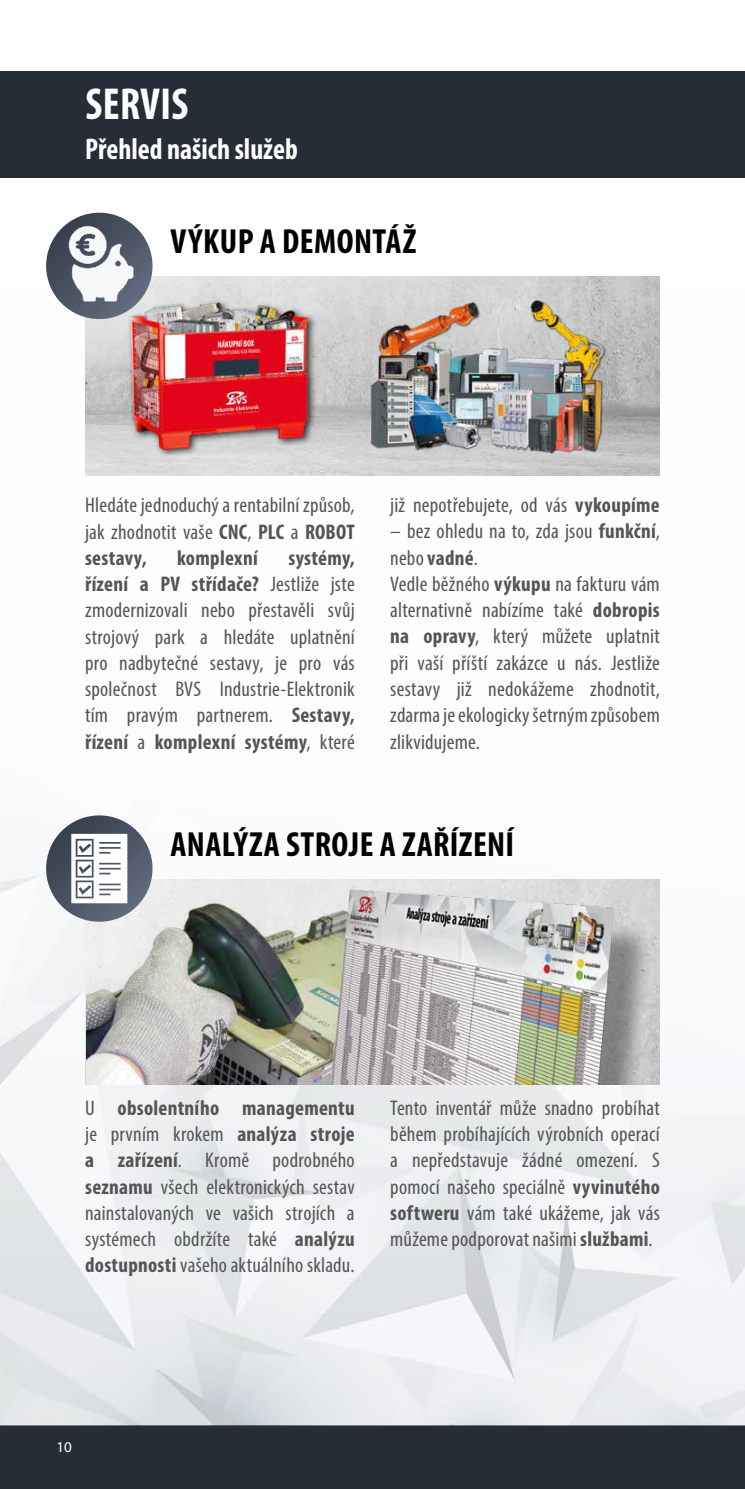
<style>
.page{position:relative;width:745px;height:1489px;background:#fff}
.page>*{position:absolute;margin:0;border:0;box-sizing:border-box;transform-origin:0 0}
.t1{font:700 condensed 45px "Myriad Pro";letter-spacing:.01em;color:#fff;scale:.95 1}
.t2{font:700 condensed 35px "Myriad Pro";letter-spacing:.01em;color:#000}
.t3{font:700 condensed 30px "Myriad Pro";color:#fff;scale:.95 1}
.t4{font:condensed 21.25px/26.2px "Myriad Pro";letter-spacing:.01em;color:#555;text-align:justify}
.t5{font:700 condensed 21.25px "Myriad Pro";letter-spacing:.015em;color:#555}
.t6{font:15px "Myriad Pro";color:#fff}
.s1{font-weight:700}
</style>
<div class="page">
<div style="left:0;top:1424px;width:744px;height:64px;background:#272d37"></div>
<img style="left:0;top:288px;width:744px;height:1136px">
<img style="left:85px;top:276px;width:574px;height:199px">
<div style="left:0;top:71px;width:744px;height:106px;background:#272d37"></div>
<img style="left:46px;top:213px;width:106px;height:106px;border-radius:53px">
<img style="left:85px;top:879px;width:574px;height:205px">
<img style="left:87px;top:886px;width:570px;height:198px">
<svg style="left:46px;top:815px;width:106px;height:106px;background:#4e5766"></svg>
<svg style="left:71px;top:833px;width:56px;height:70px"></svg>
<img style="left:116px;top:296px;width:208px;height:160px">
<img style="left:369px;top:291px;width:240px;height:169px">
<h1 class="t1" style="left:85px;top:76px;width:110px">SERVIS</h1>
<h3 class="t3" style="left:85px;top:130px;width:225px">Přehled našich služeb</h3>
<h2 class="t2" style="left:170px;top:219px;width:247px">VÝKUP A DEMONTÁŽ</h2>
<p class="t4" style="left:85px;top:492px;width:271px">Hledáte jednoduchý a rentabilní způsob, jak zhodnotit vaše <span class="s1">CNC</span>, <span class="s1">PLC</span> a <span class="s1">ROBOT sestavy,</span></p>
<p class="t5" style="left:177px;top:544px;width:82px">komplexní</p>
<p class="t4" style="left:85px;top:544px;width:271px;text-indent:203px"><span class="s1">systémy, řízení a PV střídače?</span> Jestliže jste zmodernizovali nebo přestavěli svůj strojový park a hledáte uplatnění pro nadbytečné sestavy, je pro vás společnost BVS Industrie-Elektronik tím pravým partnerem. <span class="s1">Sestavy, řízení</span> a <span class="s1">komplexní systémy</span>, které</p>
<p class="t4" style="left:390px;top:492px;width:271px">již nepotřebujete, od vás <span class="s1">vykoupíme</span></p>
<p class="t4" style="left:390px;top:518px;width:271px;text-align:left">– bez ohledu na to, zda jsou <span class="s1">funkční</span>, nebo <span class="s1">vadné</span>.<br>Vedle běžného <span class="s1">výkupu</span> na fakturu vám alternativně nabízíme také <span class="s1">dobropis na opravy</span>, který můžete uplatnit při vaší příští zakázce u nás. Jestliže sestavy již nedokážeme zhodnotit, zdarma je ekologicky šetrným způsobem zlikvidujeme.</p>
<h2 class="t2" style="left:170px;top:822px;width:345px">ANALÝZA STROJE A ZAŘÍZENÍ</h2>
<p class="t4" style="left:85px;top:1094px;width:271px">U <span class="s1">obsolentního managementu </span>je prvním krokem <span class="s1">analýza stroje a zařízení</span>. Kromě podrobného <span class="s1">seznamu</span> všech elektronických sestav nainstalovaných ve vašich strojích a systémech obdržíte také <span class="s1">analýzu dostupnosti</span> vašeho aktuálního skladu.</p>
<p class="t4" style="left:390px;top:1094px;width:271px">Tento inventář může snadno probíhat během probíhajících výrobních operací a nepředstavuje žádné omezení. S pomocí našeho speciálně <span class="s1">vyvinutého softweru</span> vám také ukážeme, jak vás můžeme podporovat našimi <span class="s1">službami</span>.</p>
<p class="t6" style="left:56px;top:1437px;width:17px">10</p>
</div>
